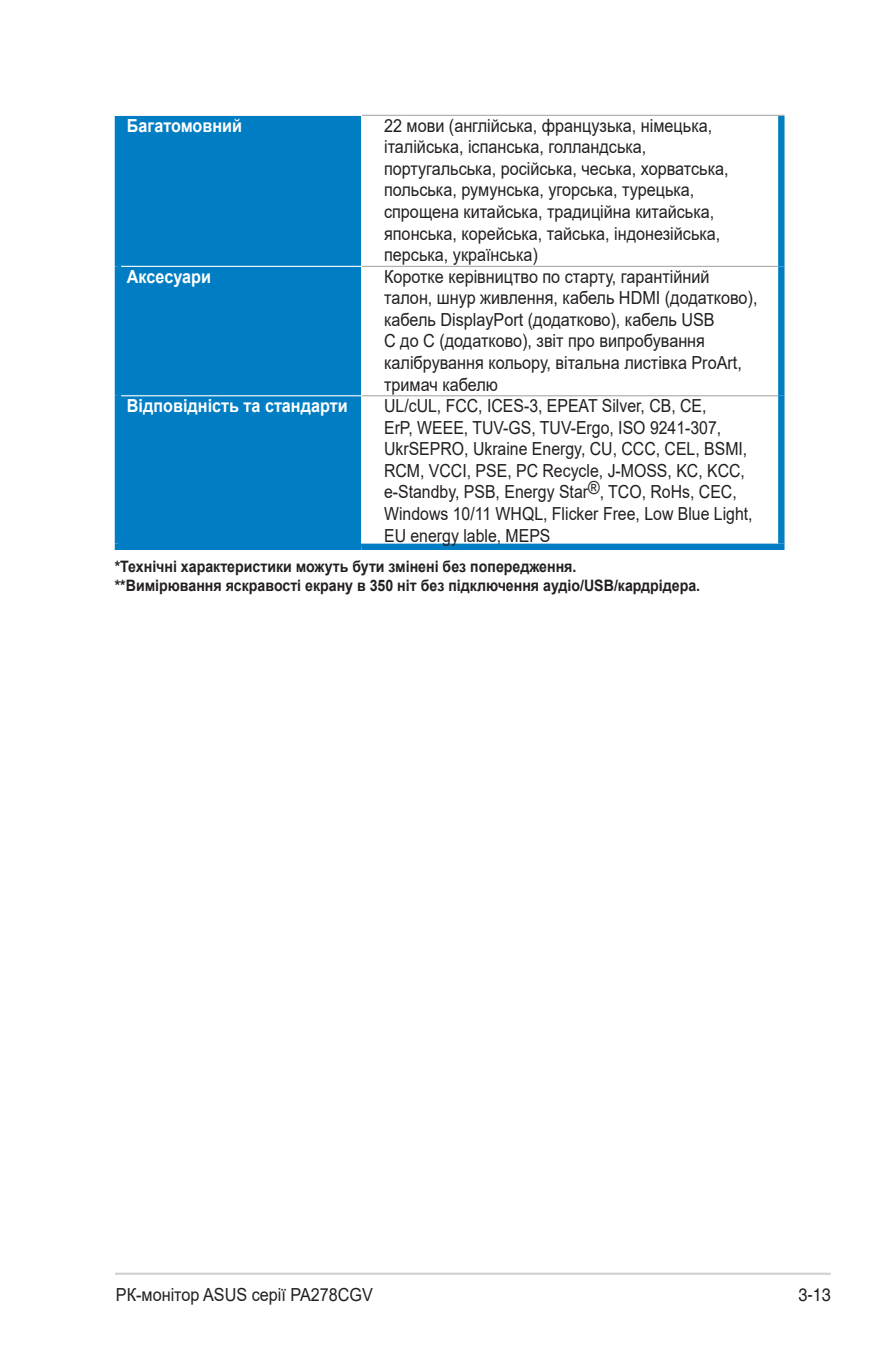
<style>
.page{position:relative;width:893px;height:1346px;background:#fff}
.page>*{position:absolute;margin:0;border:0;box-sizing:border-box;transform-origin:0 0}
.Specs_Text_-_new{font:18px/21.6px "Arial";color:#231f20;scale:.9 1}
.Specs_Text_-_new-2{font:18px/21.6px "Arial";color:#231f20;scale:.88 1}
.Specs_Text_Head_-_ne{font:700 18px "Arial";color:#fff;scale:.9 1}
.t1{font:18px "Helvetica";color:#231f20;scale:.9 1}
.Figure_Label{font:700 15.75px "Arial";color:#231f20;scale:.9 1}
</style>
<div class="page">
<hr style="left:115px;top:1272px;width:716px;height:3px;background:#d1d2d4">
<div style="left:121px;top:116px;width:240px;height:428px;background:#007dc3"></div>
<div style="left:115px;top:116px;width:6px;height:150px;background:#007dc3"></div>
<div style="left:778px;top:116px;width:6px;height:150px;background:#007dc3"></div>
<hr style="left:362px;top:115px;width:422px;height:1px;background:#a8a9ad">
<div style="left:115px;top:266px;width:6px;height:130px;background:#007dc3"></div>
<hr style="left:121px;top:266px;width:241px;height:1px;background:#fff">
<div style="left:778px;top:266px;width:6px;height:130px;background:#007dc3"></div>
<hr style="left:362px;top:266px;width:416px;height:1px;background:#a8a9ad">
<div style="left:115px;top:396px;width:6px;height:148px;background:#007dc3"></div>
<hr style="left:121px;top:395px;width:241px;height:1px;background:#fff">
<div style="left:115px;top:544px;width:247px;height:6px;background:#007dc3"></div>
<div style="left:778px;top:396px;width:6px;height:148px;background:#007dc3"></div>
<hr style="left:362px;top:395px;width:416px;height:1px;background:#a8a9ad">
<div style="left:362px;top:544px;width:422px;height:6px;background:#007dc3"></div>
<p class="Specs_Text_Head_-_ne" style="left:127px;top:113px;width:129px">Багатомовний</p>
<p class="Specs_Text_-_new" style="left:384px;top:114px;width:384px">22 мови (англійська, французька, німецька, італійська, іспанська, голландська, португальська, російська, чеська, хорватська, польська, румунська, угорська, турецька, спрощена китайська, традиційна китайська, японська, корейська, тайська, індонезійська, перська, українська)</p>
<p class="Specs_Text_Head_-_ne" style="left:127px;top:264px;width:95px">Аксесуари</p>
<p class="Specs_Text_-_new" style="left:384px;top:265px;width:416px">Коротке керівництво по старту, гарантійний талон, шнур живлення, кабель HDMI (додатково), кабель DisplayPort (додатково), кабель USB<br>C до С (додатково), звіт про випробування калібрування кольору, вітальна листівка ProArt, тримач кабелю</p>
<p class="Specs_Text_Head_-_ne" style="left:127px;top:393px;width:247px">Відповідність та стандарти</p>
<p class="Specs_Text_-_new-2" style="left:384px;top:395px;width:420px">UL/cUL, FCC, ICES-3, EPEAT Silver, CB, CE,<br>ErP, WEEE, TUV-GS, TUV-Ergo, ISO 9241-307, UkrSEPRO, Ukraine Energy, CU, CCC, CEL, BSMI, RCM, VCCI, PSE, PC Recycle, J-MOSS, KC, KCC, e-Standby, PSB, Energy Star®, TCO, RoHs, CEC, Windows 10/11 WHQL, Flicker Free, Low Blue Light, EU energy lable, MEPS</p>
<p class="Figure_Label" style="left:115px;top:555px;width:515px">*Технічні характеристики можуть бути змінені без попередження.</p>
<p class="Figure_Label" style="left:115px;top:574px;width:652px">**Вимірювання яскравості екрану в 350 ніт без підключення аудіо/USB/кардрідера.</p>
<p class="Specs_Text_-_new" style="left:116px;top:1283px;width:287px">РК-монітор ASUS серії PA278CGV</p>
<p class="t1" style="left:798px;top:1284px;width:38px">3-13</p>
</div>
